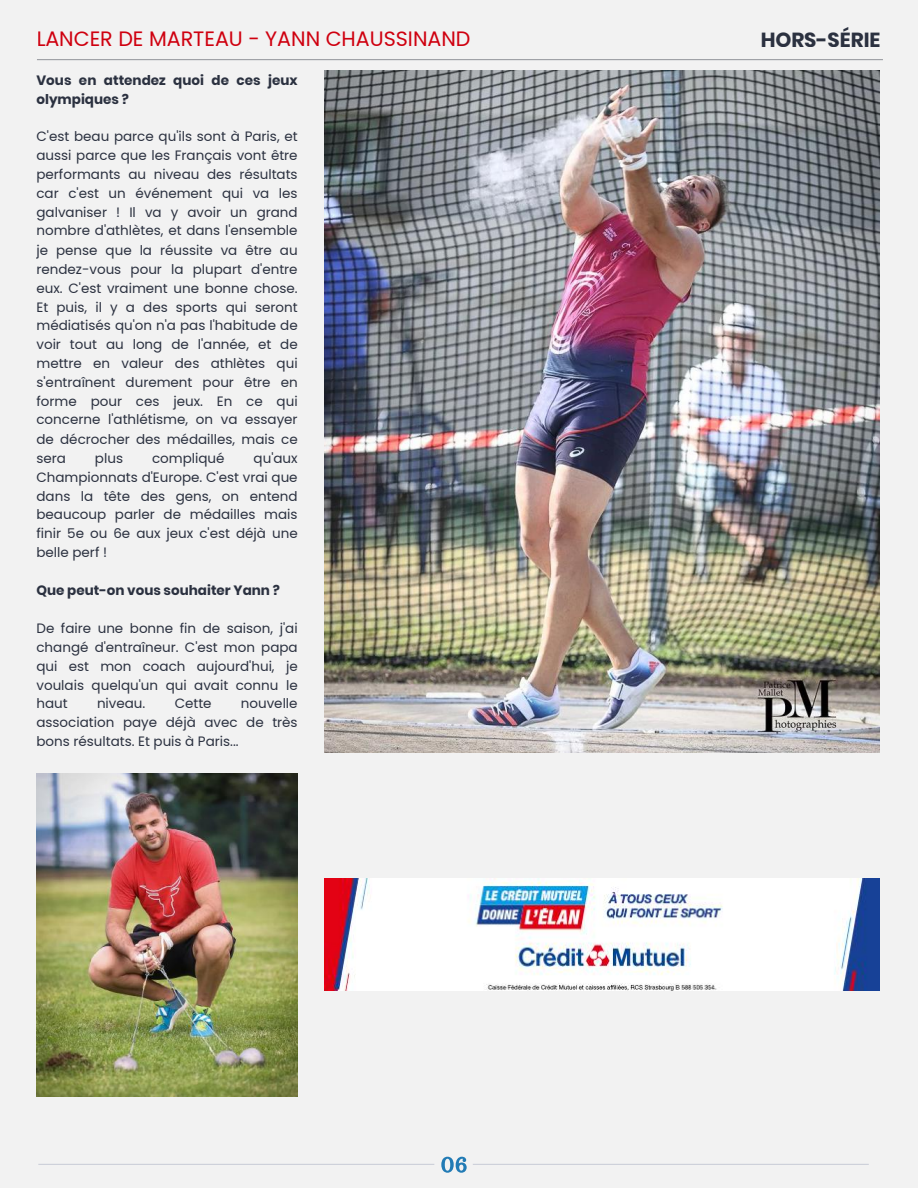
<style>
.page{position:relative;width:918px;height:1188px;background:#f2f2f2}
.page>*{position:absolute;margin:0;border:0;box-sizing:border-box;transform-origin:0 0}
.t1{font:20.7px "Poppins";color:#cf000f}
.t2{font:700 20.4px "Poppins";color:#2b3140}
.t3{font:13.5px/18.9px "Poppins";color:#2b3140;text-align:justify}
.t4{font:700 13.5px/19.2px "Poppins";color:#2b3140}
</style>
<div class="page">
<hr style="left:38px;top:59px;width:844px;height:1px;background:#9b9da3">
<hr style="left:39px;top:1164px;width:395px;height:1px;background:#cccfd9">
<hr style="left:473px;top:1164px;width:395px;height:1px;background:#cccfd9">
<svg style="left:441px;top:1157px;width:26px;height:16px"></svg>
<img style="left:325px;top:71px;width:554px;height:682px">
<img style="left:36px;top:773px;width:261px;height:323px">
<img style="left:325px;top:879px;width:554px;height:111px">
<h1 class="t1" style="left:36px;top:29px;width:436px">LANCER DE MARTEAU - YANN CHAUSSINAND</h1>
<h2 class="t2" style="left:761px;top:25px;width:121px">HORS-SÉRIE</h2>
<p class="t4" style="left:36px;top:70px;width:263px">Vous en attendez quoi de ces jeux olympiques ?</p>
<p class="t3" style="left:36px;top:127px;width:263px">C'est beau parce qu'ils sont à Paris, et aussi parce que les Français vont être performants au niveau des résultats car c'est un événement qui va les galvaniser ! Il va y avoir un grand nombre d'athlètes, et dans l'ensemble je pense que la réussite va être au rendez-vous pour la plupart d'entre eux. C'est vraiment une bonne chose.<br>Et puis, il y a des sports qui seront médiatisés qu'on n'a pas l'habitude de voir tout au long de l'année, et de mettre en valeur des athlètes qui s'entraînent durement pour être en forme pour ces jeux. En ce qui concerne l'athlétisme, on va essayer de décrocher des médailles, mais ce sera</p>
<p class="t3" style="left:36px;top:449px;width:263px;text-indent:217px">qu'aux Championnats d'Europe. C'est vrai que dans la tête des gens, on entend beaucoup parler de médailles mais finir 5e ou 6e aux jeux c'est déjà une belle perf !</p>
<p class="t4" style="left:36px;top:581px;width:245px">Que peut-on vous souhaiter Yann ?</p>
<p class="t3" style="left:36px;top:619px;width:263px">De faire une bonne fin de saison, j'ai changé d'entraîneur. C'est mon papa qui est mon coach aujourd'hui, je voulais quelqu'un qui avait connu le haut</p>
<p class="t3" style="left:95px;top:449px;width:30px">plus</p>
<p class="t3" style="left:152px;top:449px;width:74px">compliqué</p>
<p class="t3" style="left:97px;top:694px;width:50px">niveau.</p>
<p class="t3" style="left:175px;top:694px;width:38px">Cette</p>
<p class="t3" style="left:36px;top:694px;width:263px;text-indent:204px">nouvelle association paye déjà avec de très bons résultats. Et puis à Paris...</p>
</div>
